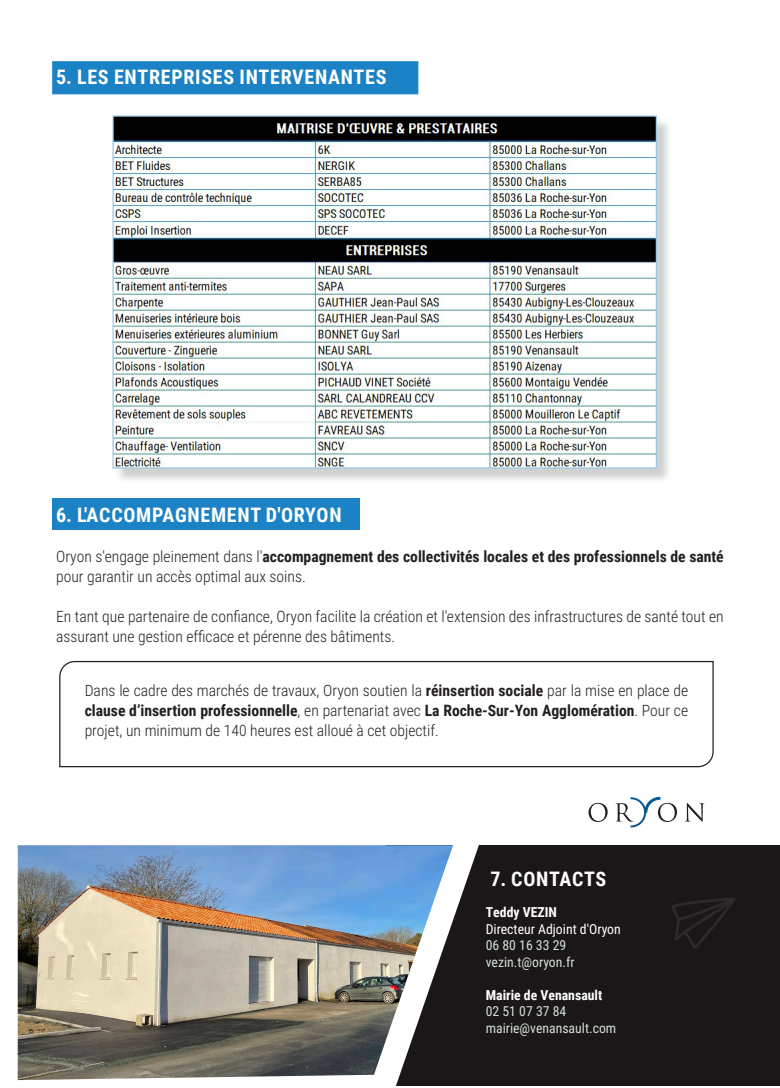
<style>
.page{position:relative;width:780px;height:1088px;background:#fff}
.page>*{position:absolute;margin:0;border:0;box-sizing:border-box;transform-origin:0 0}
.t1{font:700 20px "Roboto Condensed";letter-spacing:.035em;color:#fff}
.t2{font:300 15.62px/20px "Roboto Condensed";color:#231f20}
.t3{font:13.75px "Roboto Condensed";color:#d2e2d6}
.t4{font:700 13.75px "Roboto Condensed";color:#fff}
.t5{font:13.75px "Roboto Condensed";color:#fff}
.s1{font-weight:700}
</style>
<div class="page">
<div style="left:52px;top:498px;width:307px;height:32px;background:#1b82c5"></div>
<div style="left:52px;top:61px;width:366px;height:33px;background:#1b82c5;border:1px solid #1b82c5"></div>
<div style="left:386px;top:845px;width:394px;height:241px;background:#1b1617"></div>
<svg style="left:672px;top:897px;width:64px;height:51px"></svg>
<svg style="left:588px;top:803px;width:19px;height:19px"></svg>
<svg style="left:685px;top:803px;width:19px;height:19px"></svg>
<svg style="left:615px;top:797px;width:62px;height:30px"></svg>
<svg style="left:59px;top:660px;width:655px;height:108px"></svg>
<div style="left:114px;top:117px;width:558px;height:367px;background:#231f20;opacity:.21"></div>
<img style="left:114px;top:117px;width:541px;height:350px">
<img style="left:18px;top:845px;width:351px;height:235px">
<svg style="left:369px;top:845px;width:110px;height:241px"></svg>
<p class="t1" style="left:56px;top:63px;width:332px">5. LES ENTREPRISES INTERVENANTES</p>
<p class="t1" style="left:56px;top:500px;width:287px">6. L'ACCOMPAGNEMENT D'ORYON</p>
<p class="t2" style="left:56px;top:545px;width:669px">Oryon s'engage pleinement dans l'<span class="s1">accompagnement des collectivités locales et des professionnels de santé </span>pour garantir un accès optimal aux soins.</p>
<p class="t2" style="left:56px;top:605px;width:669px">En tant que partenaire de confiance, Oryon facilite la création et l'extension des infrastructures de santé tout en assurant une gestion efficace et pérenne des bâtiments.</p>
<p class="t2" style="left:85px;top:680px;width:605px;text-align:justify">Dans le cadre des marchés de travaux, Oryon soutien la <span class="s1">réinsertion sociale</span> par la mise en place de <span class="s1">clause d’insertion professionnelle</span>, en partenariat avec <span class="s1">La Roche-Sur-Yon Agglomération</span>. Pour ce projet, un minimum de 140 heures est alloué à cet objectif.</p>
<p class="t1" style="left:490px;top:864px;width:117px">7. CONTACTS</p>
<p class="t4" style="left:485px;top:903px;width:73px">Teddy VEZIN</p>
<p class="t5" style="left:485px;top:919px;width:137px">Directeur Adjoint d'Oryon</p>
<p class="t3" style="left:485px;top:936px;width:82px">06 80 16 33 29</p>
<p class="t3" style="left:485px;top:952px;width:90px">vezin.t@oryon.fr</p>
<p class="t4" style="left:485px;top:985px;width:118px">Mairie de Venansault</p>
<p class="t3" style="left:485px;top:1002px;width:82px">02 51 07 37 84</p>
<p class="t3" style="left:485px;top:1018px;width:132px">mairie@venansault.com</p>
</div>
